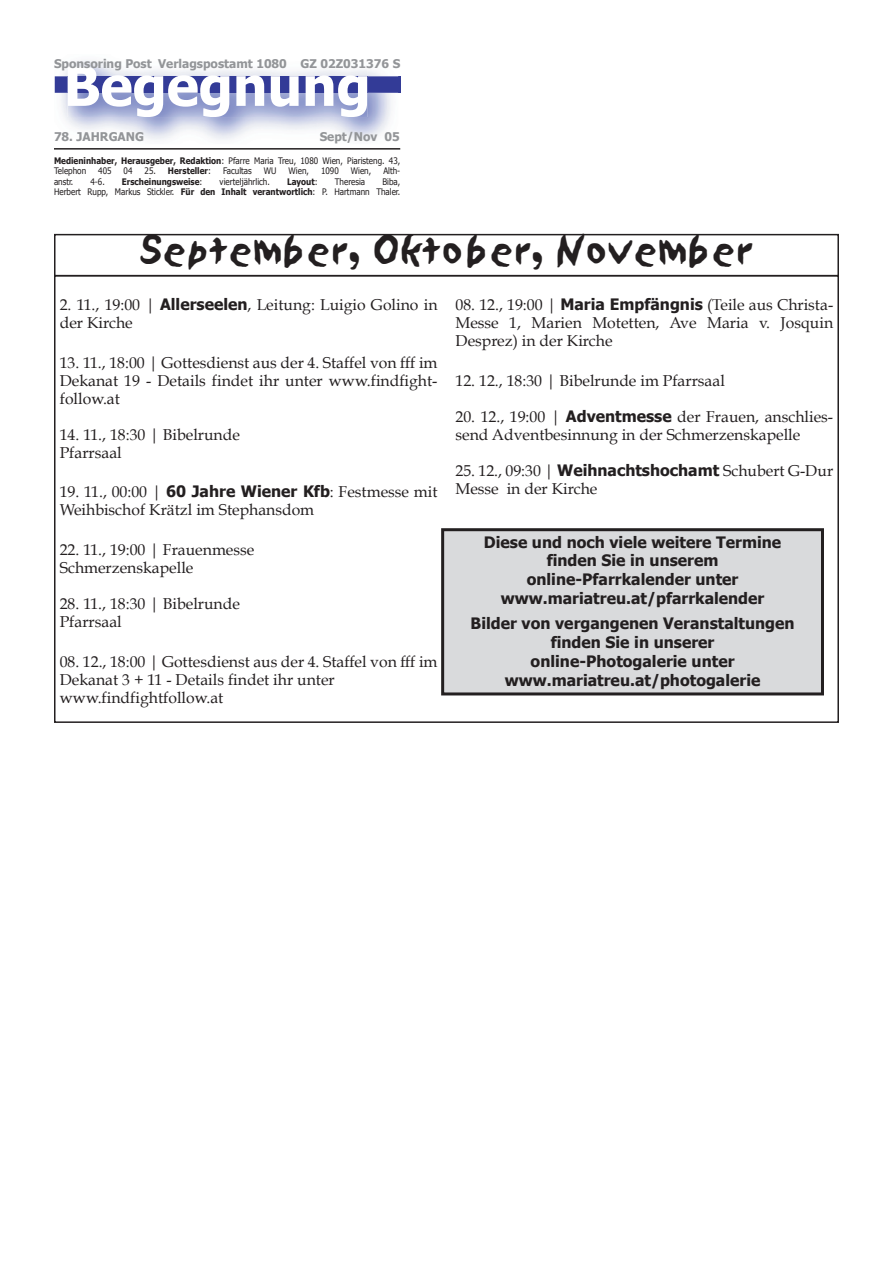
<style>
.page{position:relative;width:893px;height:1263px;background:#fff}
.page>*{position:absolute;margin:0;border:0;box-sizing:border-box;transform-origin:0 0}
.t1{font:36px "Sand";color:#231f20}
.t2{font:15.75px/18px "Book Antiqua";color:#231f20}
.t3{font:700 15.75px/18.9px "Tahoma";color:#231f20;text-align:center}
.t4{font:700 12px "Tahoma";color:#939598}
.t5{font:9px/10.5px "Tahoma";color:#231f20;scale:.9 1}
.t6{font:700 9px "Tahoma";color:#231f20;scale:.9 1}
.s1{font-weight:700}
.s2{font-weight:400}
.s3{font-family:"Tahoma";font-weight:700}
</style>
<div class="page">
<svg style="left:398px;top:76px;width:2px;height:17px"></svg>
<img style="left:54px;top:60px;width:337px;height:80px">
<img style="left:55px;top:76px;width:343px;height:17px">
<img style="left:68px;top:66px;width:299px;height:51px">
<img style="left:68px;top:67px;width:161px;height:50px">
<img style="left:229px;top:76px;width:138px;height:17px">
<img style="left:68px;top:76px;width:161px;height:17px">
<hr style="left:54px;top:148px;width:346px;height:2px;background:#231f20">
<div style="left:54px;top:234px;width:785px;height:42px;border:2px solid #231f20"></div>
<div style="left:443px;top:530px;width:379px;height:164px;background:#d9dadc"></div>
<div style="left:441px;top:528px;width:383px;height:167px;border:3px solid #231f20"></div>
<p class="t4" style="left:54px;top:56px;width:99px">Sponsoring Post</p>
<p class="t4" style="left:158px;top:56px;width:244px">Verlagspostamt 1080 GZ 02Z031376 S</p>
<p class="t4" style="left:54px;top:129px;width:92px">78. JAHRGANG</p>
<p class="t4" style="left:320px;top:129px;width:82px">Sept/Nov 05</p>
<p class="t5" style="left:54px;top:155px;width:386px"><span class="s1">Medieninhaber, Herausgeber, Redaktion</span>: Pfarre Maria Treu, 1080 Wien, Piaristeng. 43,<br>Telephon</p>
<p class="t5" style="left:98px;top:165px;width:16px">405</p>
<p class="t5" style="left:124px;top:165px;width:11px">04</p>
<p class="t6" style="left:145px;top:165px;width:75px"><span class="s2">25.</span> Hersteller<span class="s2">:</span></p>
<p class="t5" style="left:223px;top:165px;width:33px">Facultas</p>
<p class="t5" style="left:264px;top:165px;width:16px">WU</p>
<p class="t5" style="left:289px;top:165px;width:24px">Wien,</p>
<p class="t5" style="left:321px;top:165px;width:21px">1090</p>
<p class="t5" style="left:351px;top:165px;width:24px">Wien,</p>
<p class="t5" style="left:383px;top:165px;width:20px">Alth-</p>
<p class="t5" style="left:54px;top:176px;width:23px">anstr.</p>
<p class="t5" style="left:91px;top:176px;width:17px">4-6.</p>
<p class="t6" style="left:122px;top:176px;width:91px">Erscheinungsweise<span class="s2">:</span></p>
<p class="t5" style="left:220px;top:176px;width:57px">vierteljährlich.</p>
<p class="t6" style="left:287px;top:176px;width:35px">Layout<span class="s2">:</span></p>
<p class="t5" style="left:335px;top:176px;width:35px">Theresia</p>
<p class="t5" style="left:54px;top:176px;width:386px;text-align:right">Biba,<br>Herbert Rupp, Markus Stickler. <span class="s1">Für den Inhalt verantwortlich</span>: P. Hartmann Thaler.</p>
<h1 class="t1" style="left:140px;top:231px;width:614px">September, Oktober, November</h1>
<p class="t2" style="left:60px;top:296px;width:379px">2. 11., 19:00 | <span class="s3">Allerseelen</span>, Leitung: Luigio Golino in der Kirche</p>
<p class="t2" style="left:60px;top:353px;width:379px;text-align:justify">13. 11., 18:00 | Gottesdienst aus der 4. Staffel von fff im Dekanat 19 - Details findet ihr unter www.findfight&shy;follow.at</p>
<p class="t2" style="left:60px;top:425px;width:182px">14. 11., 18:30 | Bibelrunde<br>Pfarrsaal</p>
<p class="t2" style="left:60px;top:483px;width:379px">19. 11., 00:00 | <span class="s3">60 Jahre Wiener Kfb</span>: Festmesse mit<br>Weihbischof Krätzl im Stephansdom</p>
<p class="t2" style="left:60px;top:541px;width:196px">22. 11., 19:00 | Frauenmesse<br>Schmerzenskapelle</p>
<p class="t2" style="left:60px;top:595px;width:182px">28. 11., 18:30 | Bibelrunde<br>Pfarrsaal</p>
<p class="t2" style="left:60px;top:652px;width:379px">08. 12., 18:00 | Gottesdienst aus der 4. Staffel von fff im<br>Dekanat 3 + 11 - Details findet ihr unter www.findfightfollow.at</p>
<p class="t2" style="left:455px;top:296px;width:379px;text-align:justify">08. 12., 19:00 | <span class="s3">Maria Empfängnis</span> (Teile aus Christa-Messe 1, Marien Motetten, Ave Maria v. Josquin Desprez) in der Kirche</p>
<p class="t2" style="left:455px;top:371px;width:271px">12. 12., 18:30 | Bibelrunde im Pfarrsaal</p>
<p class="t2" style="left:455px;top:407px;width:379px">20. 12., 19:00 | <span class="s3">Adventmesse</span> der Frauen, anschlies&shy;send Adventbesinnung in der Schmerzenskapelle</p>
<p class="t2" style="left:455px;top:461px;width:379px">25. 12., 09:30 | <span class="s3">Weihnachtshochamt</span> Schubert G-Dur<br>Messe in der Kirche</p>
<p class="t3" style="left:484px;top:532px;width:299px">Diese und noch viele weitere Termine finden Sie in unserem online-Pfarrkalender unter www.mariatreu.at/pfarrkalender</p>
<p class="t3" style="left:471px;top:613px;width:325px">Bilder von vergangenen Veranstaltungen finden Sie in unserer<br>online-Photogalerie unter www.mariatreu.at/photogalerie</p>
</div>
